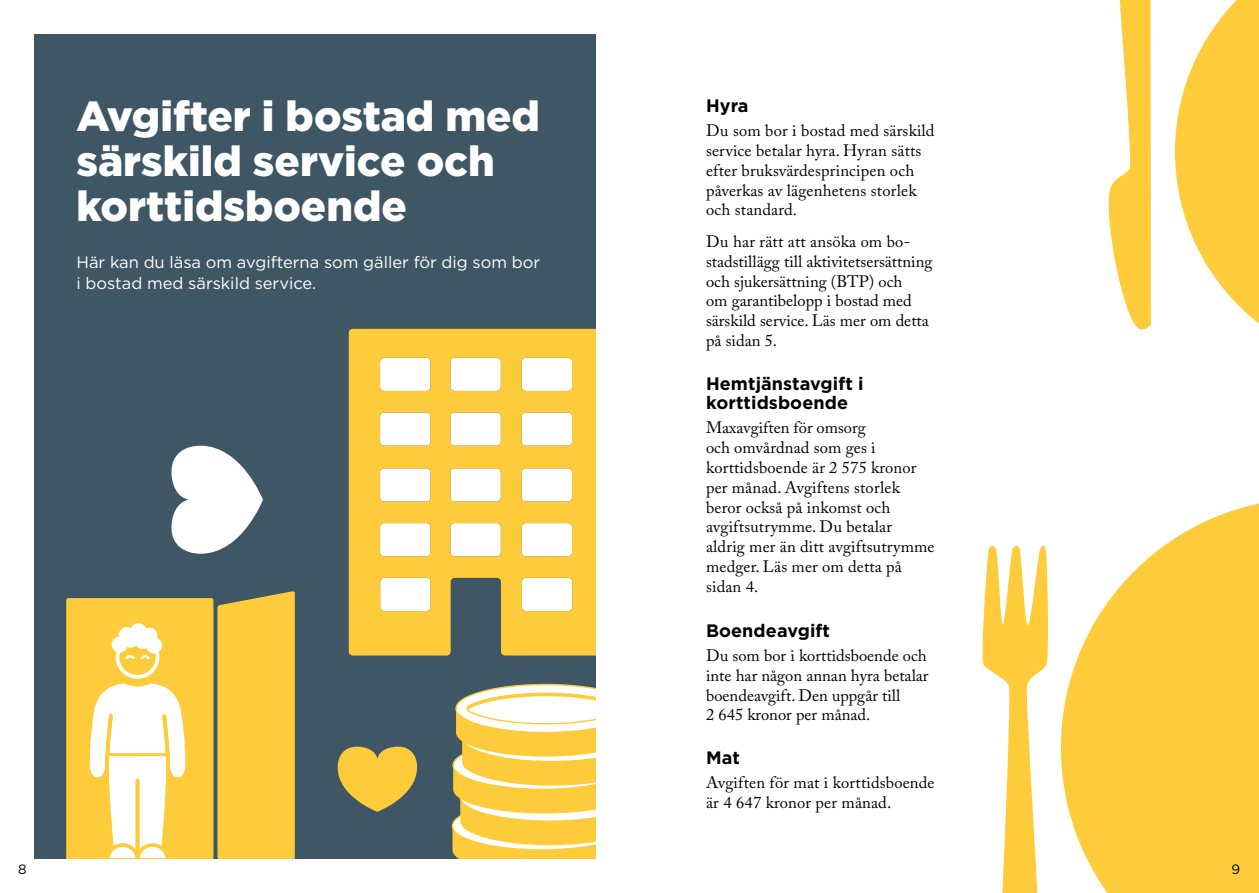
<style>
.page{position:relative;width:1259px;height:893px;background:#fff}
.page>*{position:absolute;margin:0;border:0;box-sizing:border-box;transform-origin:0 0}
.t1{font:900 42px/45px "Gotham";color:#fff}
.t2{font:700 18px/19.5px "Gotham";letter-spacing:.005em;color:#000}
.t3{font:16.5px/19.8px "Adobe Caslon Pro";letter-spacing:.01em;color:#000}
.t4{font:16.5px/21px "Gotham";color:#fff}
.t5{font:13.5px "Gotham";color:#000}
</style>
<div class="page">
<svg style="left:1061px;top:503px;width:198px;height:390px;fill:#fecc3a"></svg>
<svg style="left:982px;top:545px;width:67px;height:348px"></svg>
<svg style="left:1175px;top:0;width:84px;height:324px"></svg>
<svg style="left:1108px;top:0;width:43px;height:330px"></svg>
<div style="left:34px;top:34px;width:561px;height:825px;background:#3f5665"></div>
<svg style="left:66px;top:591px;width:229px;height:268px;background:#f5d063"></svg>
<svg style="left:338px;top:747px;width:79px;height:65px"></svg>
<svg style="left:349px;top:329px;width:246px;height:326px;background:#f4d474"></svg>
<svg style="left:451px;top:683px;width:144px;height:176px;background:#efd176"></svg>
<svg style="left:171px;top:446px;width:92px;height:108px"></svg>
<h1 class="t1" style="left:77px;top:94px;width:465px">Avgifter i bostad med särskild service och korttidsboende</h1>
<p class="t4" style="left:77px;top:251px;width:465px">Här kan du läsa om avgifterna som gäller för dig som bor i bostad med särskild service.</p>
<p class="t5" style="left:18px;top:861px;width:10px">8</p>
<p class="t2" style="left:706px;top:96px;width:44px">Hyra</p>
<p class="t3" style="left:706px;top:121px;width:230px">Du som bor i bostad med särskild service betalar hyra. Hyran sätts efter bruksvärdesprincipen och påverkas av lägenhetens storlek och standard.</p>
<p class="t3" style="left:706px;top:231px;width:228px">Du har rätt att ansöka om bo&shy;stadstillägg till aktivitetsersättning och sjukersättning (BTP) och<br>om garantibelopp i bostad med särskild service. Läs mer om detta på sidan 5.</p>
<p class="t2" style="left:706px;top:374px;width:159px">Hemtjänstavgift i korttidsboende</p>
<p class="t3" style="left:706px;top:418px;width:230px">Maxavgiften för omsorg<br>och omvårdnad som ges i korttidsboende är 2 575 kronor per månad. Avgiftens storlek beror också på inkomst och avgiftsutrymme. Du betalar aldrig mer än ditt avgiftsutrymme medger. Läs mer om detta på sidan 4.</p>
<p class="t2" style="left:706px;top:621px;width:125px">Boendeavgift</p>
<p class="t3" style="left:706px;top:645px;width:224px">Du som bor i korttidsboende och inte har någon annan hyra betalar boendeavgift. Den uppgår till<br>2 645 kronor per månad.</p>
<p class="t2" style="left:706px;top:748px;width:35px">Mat</p>
<p class="t3" style="left:706px;top:773px;width:230px">Avgiften för mat i korttidsboende är 4 647 kronor per månad.</p>
<p class="t5" style="left:1231px;top:861px;width:10px">9</p>
</div>
